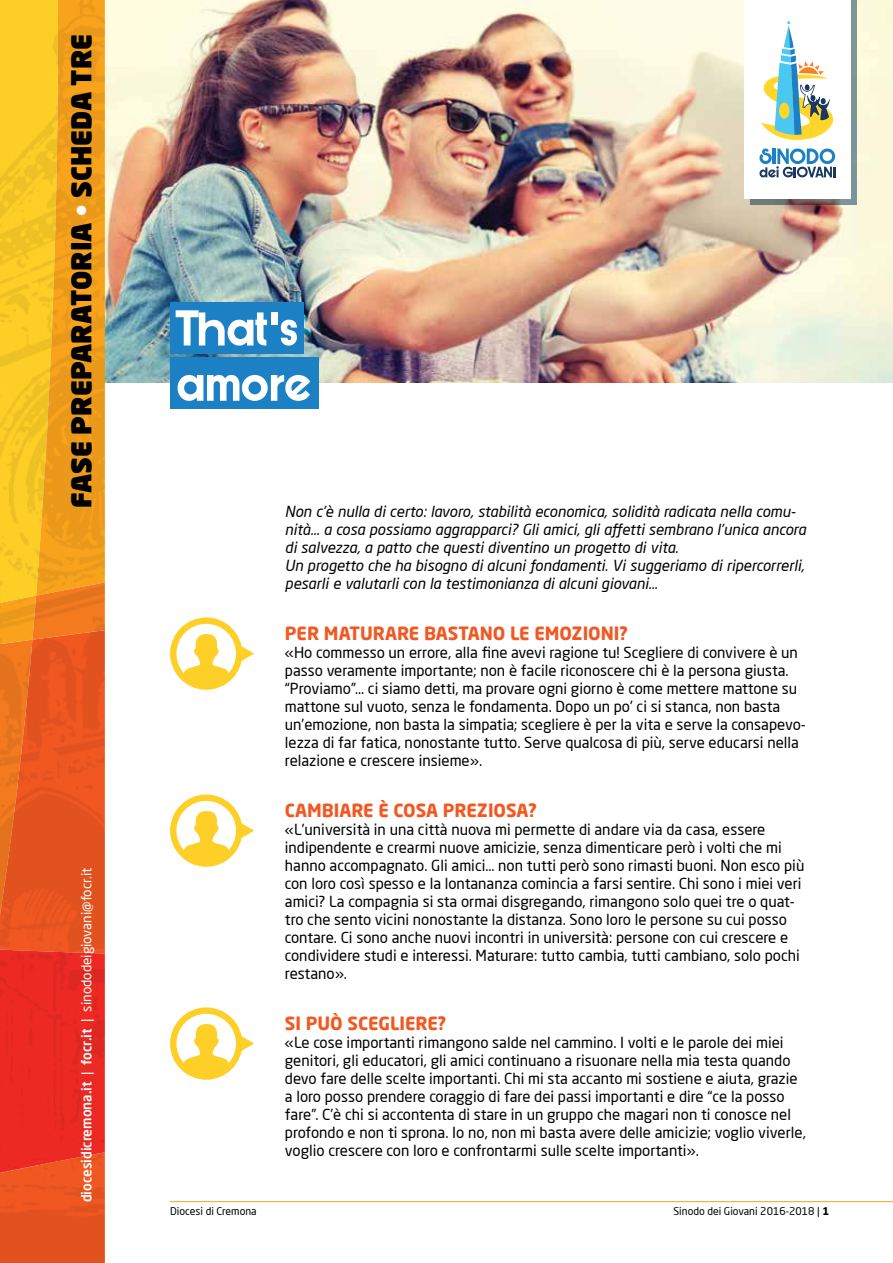
<style>
.page{position:relative;width:893px;height:1263px;background:#fff}
.page>*{position:absolute;margin:0;border:0;box-sizing:border-box;transform-origin:0 0}
.t1{font:700 52.5px/55.3px "Bunya PERSONAL";color:#fff}
.t2{font:900 27px "Neo Sans Pro";color:#000}
.t3{font:700 18px "Neo Sans Pro";color:#f15822}
.t4{font:15px/18px "Neo Sans Pro";color:#000}
.t5{font:italic 15px/18px "Neo Sans Pro";color:#000}
.t6{font:500 13.5px "Neo Sans Pro";color:#fff}
.t7{font:10.5px "Neo Sans Pro";color:#000}
.s1{color:#fff}
.s2{font-weight:400}
.s3{font-weight:700}
</style>
<div class="page">
<img style="left:105px;top:0;width:788px;height:383px">
<svg style="left:750px;top:0;width:107px;height:205px;fill:#7d9597"></svg>
<img style="left:0;top:0;width:105px;height:1263px">
<div style="left:744px;top:0;width:106px;height:199px;background:#fff"></div>
<svg style="left:759px;top:149px;width:76px;height:28px"></svg>
<svg style="left:761px;top:21px;width:72px;height:119px"></svg>
<div style="left:170px;top:302px;width:134px;height:51px;background:#1b80c4"></div>
<div style="left:170px;top:358px;width:149px;height:51px;background:#1b80c4"></div>
<hr style="left:170px;top:1201px;width:723px;height:1px;background:#faa41d">
<svg style="left:241px;top:644px;width:13px;height:19px"></svg>
<div style="left:170px;top:617px;width:72px;height:73px;background:#fecf27;border-radius:50%"></div>
<div style="left:176px;top:624px;width:60px;height:59px;background:#fff;border-radius:50%"></div>
<svg style="left:183px;top:634px;width:46px;height:52px"></svg>
<svg style="left:241px;top:821px;width:13px;height:19px"></svg>
<div style="left:170px;top:794px;width:72px;height:73px;background:#fecf27;border-radius:50%"></div>
<div style="left:176px;top:801px;width:60px;height:59px;background:#fff;border-radius:50%"></div>
<svg style="left:183px;top:811px;width:46px;height:52px"></svg>
<svg style="left:241px;top:1034px;width:13px;height:19px"></svg>
<div style="left:170px;top:1007px;width:72px;height:73px;background:#fecf27;border-radius:50%"></div>
<div style="left:176px;top:1014px;width:60px;height:59px;background:#fff;border-radius:50%"></div>
<svg style="left:183px;top:1024px;width:46px;height:52px"></svg>
<h2 class="t2" style="left:63px;top:508px;width:475px;rotate:-90deg">FASE PREPARATORIA <span class="s1">•</span> SCHEDA TRE</h2>
<p class="t6" style="left:78px;top:1202px;width:336px;rotate:-90deg">diocesidicremona.it <span class="s2">|</span> focr.it <span class="s2">| sinododeigiovani@focr.it</span></p>
<h1 class="t1" style="left:176px;top:301px;width:136px">That’s amore</h1>
<p class="t5" style="left:285px;top:502px;width:522px">Non c’è nulla di certo: lavoro, stabilità economica, solidità radicata nella comu&shy;nità… a cosa possiamo aggrapparci? Gli amici, gli affetti sembrano l’unica ancora di salvezza, a patto che questi diventino un progetto di vita.<br>Un progetto che ha bisogno di alcuni fondamenti. Vi suggeriamo di ripercorrerli, pesarli e valutarli con la testimonianza di alcuni giovani…</p>
<p class="t3" style="left:285px;top:622px;width:345px">PER MATURARE BASTANO LE EMOZIONI?</p>
<p class="t4" style="left:285px;top:643px;width:522px">«Ho commesso un errore, alla fine avevi ragione tu! Scegliere di convivere è un passo veramente importante; non è facile riconoscere chi è la persona giusta. “Proviamo”… ci siamo detti, ma provare ogni giorno è come mettere mattone su mattone sul vuoto, senza le fondamenta. Dopo un po’ ci si stanca, non basta un’emozione, non basta la simpatia; scegliere è per la vita e serve la consapevo&shy;lezza di far fatica, nonostante tutto. Serve qualcosa di più, serve educarsi nella relazione e crescere insieme».</p>
<p class="t3" style="left:285px;top:799px;width:254px">CAMBIARE È COSA PREZIOSA?</p>
<p class="t4" style="left:285px;top:820px;width:521px">«L’università in una città nuova mi permette di andare via da casa, essere indipendente e crearmi nuove amicizie, senza dimenticare però i volti che mi hanno accompagnato. Gli amici… non tutti però sono rimasti buoni. Non esco più con loro così spesso e la lontananza comincia a farsi sentire. Chi sono i miei veri amici? La compagnia si sta ormai disgregando, rimangono solo quei tre o quat&shy;tro che sento vicini nonostante la distanza. Sono loro le persone su cui posso contare. Ci sono anche nuovi incontri in università: persone con cui crescere e condividere studi e interessi. Maturare: tutto cambia, tutti cambiano, solo pochi restano».</p>
<p class="t3" style="left:285px;top:1011px;width:163px">SI PUÒ SCEGLIERE?</p>
<p class="t4" style="left:285px;top:1033px;width:522px">«Le cose importanti rimangono salde nel cammino. I volti e le parole dei miei genitori, gli educatori, gli amici continuano a risuonare nella mia testa quando devo fare delle scelte importanti. Chi mi sta accanto mi sostiene e aiuta, grazie a loro posso prendere coraggio di fare dei passi importanti e dire “ce la posso fare”. C’è chi si accontenta di stare in un gruppo che magari non ti conosce nel profondo e non ti sprona. Io no, non mi basta avere delle amicizie; voglio viverle, voglio crescere con loro e confrontarmi sulle scelte importanti».</p>
<p class="t7" style="left:170px;top:1204px;width:88px">Diocesi di Cremona</p>
<p class="t7" style="left:673px;top:1204px;width:157px">Sinodo dei Giovani 2016-2018 | <span class="s3">1</span></p>
</div>
